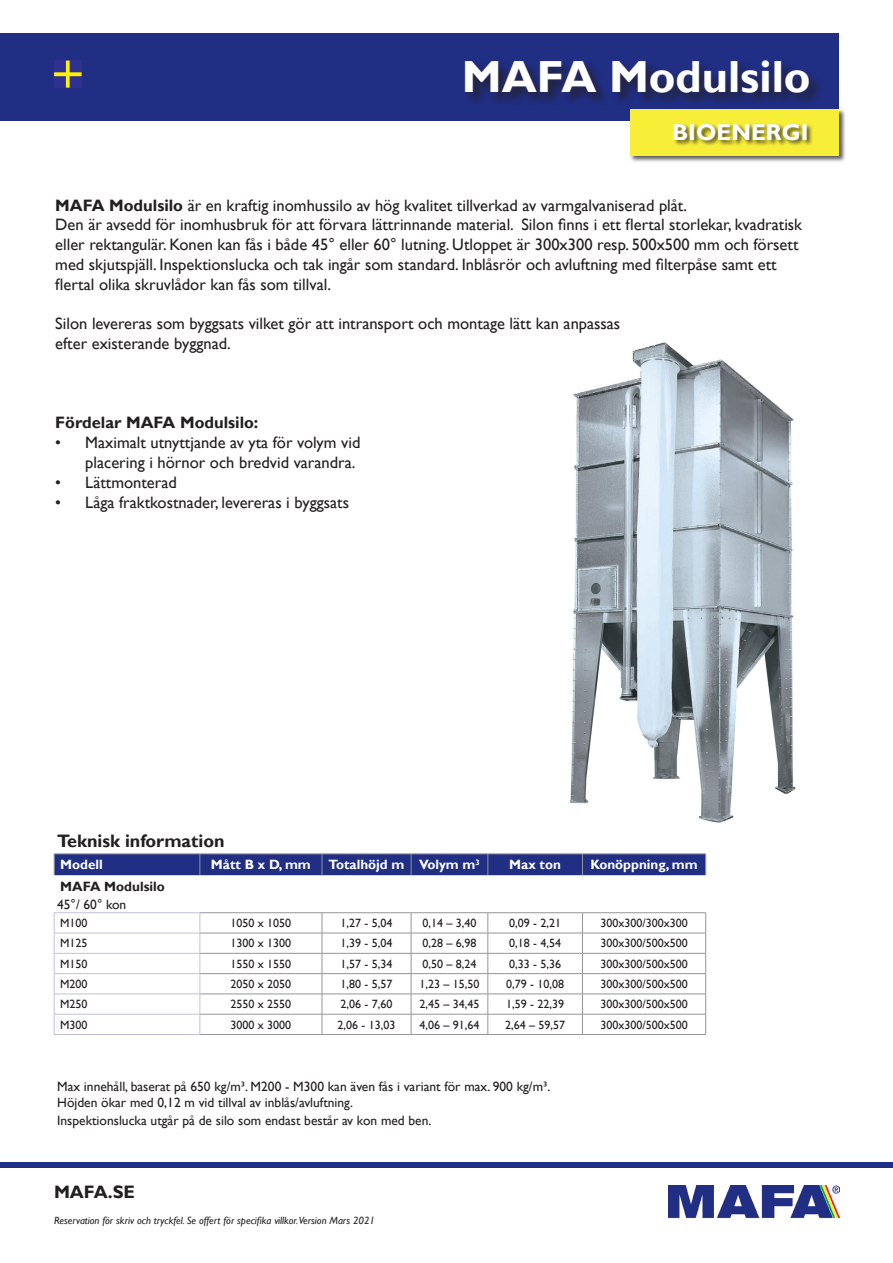
<style>
.page{position:relative;width:893px;height:1263px;background:#fff}
.page>*{position:absolute;margin:0;border:0;box-sizing:border-box;transform-origin:0 0}
.t1{font:700 45px "Gill Sans";color:#fff}
.t2{font:700 22.8px "Gill Sans";color:#fff}
.t3{font:700 18px "Gill Sans";color:#231f20}
.t4{font:16.5px/19.8px "Gill Sans";color:#231f20}
.t5{font:700 16.5px "Gill Sans";color:#231f20}
.t6{font:13.5px/18px "Gill Sans";color:#231f20}
.t7{font:700 13.5px "Gill Sans";color:#fff}
.t8{font:700 13.5px "Gill Sans";color:#231f20}
.t9{font:12px "Gill Sans";color:#231f20}
.t10{font:italic 10.5px "Gill Sans";color:#231f20}
.s1{font-weight:700}
</style>
<div class="page">
<div style="left:0;top:33px;width:839px;height:88px;background:#202e84"></div>
<div style="left:463px;top:60px;width:360px;height:47px;background:#231f20;opacity:.75"></div>
<div style="left:54px;top:854px;width:652px;height:21px;background:#202e84"></div>
<hr style="left:200px;top:953px;width:122px;height:1px;background:#939598">
<hr style="left:322px;top:953px;width:89px;height:1px;background:#939598">
<hr style="left:411px;top:953px;width:77px;height:1px;background:#939598">
<hr style="left:488px;top:953px;width:94px;height:1px;background:#939598">
<hr style="left:582px;top:953px;width:124px;height:1px;background:#939598">
<hr style="left:200px;top:973px;width:122px;height:1px;background:#939598">
<hr style="left:322px;top:973px;width:89px;height:1px;background:#939598">
<hr style="left:411px;top:973px;width:77px;height:1px;background:#939598">
<hr style="left:488px;top:973px;width:94px;height:1px;background:#939598">
<hr style="left:582px;top:973px;width:124px;height:1px;background:#939598">
<hr style="left:200px;top:994px;width:122px;height:1px;background:#939598">
<hr style="left:322px;top:994px;width:89px;height:1px;background:#939598">
<hr style="left:411px;top:994px;width:77px;height:1px;background:#939598">
<hr style="left:488px;top:994px;width:94px;height:1px;background:#939598">
<hr style="left:582px;top:994px;width:124px;height:1px;background:#939598">
<hr style="left:200px;top:1014px;width:122px;height:1px;background:#939598">
<hr style="left:322px;top:1014px;width:89px;height:1px;background:#939598">
<hr style="left:411px;top:1014px;width:77px;height:1px;background:#939598">
<hr style="left:488px;top:1014px;width:94px;height:1px;background:#939598">
<hr style="left:582px;top:1014px;width:124px;height:1px;background:#939598">
<hr style="left:200px;top:1034px;width:122px;height:1px;background:#939598">
<hr style="left:322px;top:1034px;width:89px;height:1px;background:#939598">
<hr style="left:411px;top:1034px;width:77px;height:1px;background:#939598">
<hr style="left:488px;top:1034px;width:94px;height:1px;background:#939598">
<hr style="left:582px;top:1034px;width:124px;height:1px;background:#939598">
<hr style="left:200px;top:912px;width:122px;height:1px;background:#939598">
<hr style="left:322px;top:912px;width:89px;height:1px;background:#939598">
<svg style="left:322px;top:913px;width:1px;height:121px"></svg>
<hr style="left:411px;top:912px;width:77px;height:1px;background:#939598">
<svg style="left:411px;top:913px;width:1px;height:121px"></svg>
<hr style="left:488px;top:912px;width:94px;height:1px;background:#939598">
<svg style="left:488px;top:913px;width:1px;height:121px"></svg>
<hr style="left:582px;top:912px;width:124px;height:1px;background:#939598">
<svg style="left:582px;top:913px;width:1px;height:121px"></svg>
<svg style="left:705px;top:913px;width:1px;height:121px"></svg>
<hr style="left:200px;top:933px;width:122px;height:1px;background:#939598">
<hr style="left:322px;top:933px;width:89px;height:1px;background:#939598">
<hr style="left:411px;top:933px;width:77px;height:1px;background:#939598">
<hr style="left:488px;top:933px;width:94px;height:1px;background:#939598">
<hr style="left:582px;top:933px;width:124px;height:1px;background:#939598">
<hr style="left:54px;top:912px;width:146px;height:1px;background:#c1c1dd">
<hr style="left:54px;top:933px;width:146px;height:1px;background:#c1c1dd">
<hr style="left:54px;top:953px;width:146px;height:1px;background:#c1c1dd">
<hr style="left:54px;top:973px;width:146px;height:1px;background:#c1c1dd">
<hr style="left:54px;top:994px;width:146px;height:1px;background:#c1c1dd">
<hr style="left:54px;top:1014px;width:146px;height:1px;background:#c1c1dd">
<svg style="left:54px;top:913px;width:1px;height:121px"></svg>
<svg style="left:200px;top:913px;width:1px;height:121px"></svg>
<hr style="left:54px;top:1034px;width:146px;height:1px;background:#c1c1dd">
<img style="left:569px;top:342px;width:227px;height:481px">
<div style="left:629px;top:108px;width:217px;height:54px;background:#231f20;opacity:.75"></div>
<div style="left:630px;top:109px;width:209px;height:46px;background:#f7ee37"></div>
<div style="left:673px;top:123px;width:140px;height:24px;background:#231f20;opacity:.75"></div>
<div style="left:0;top:1162px;width:893px;height:5px;background:#202e84"></div>
<img style="left:669px;top:1186px;width:170px;height:33px">
<svg style="left:54px;top:61px;width:28px;height:27px"></svg>
<p class="t1" style="left:462px;top:50px;width:350px">MAFA Modulsilo</p>
<p class="t2" style="left:672px;top:118px;width:138px">BIOENERGI</p>
<p class="t4" style="left:55px;top:195px;width:748px"><span class="s1">MAFA Modulsilo</span> är en kraftig inomhussilo av hög kvalitet tillverkad av varmgalvaniserad plåt.<br>Den är avsedd för inomhusbruk för att förvara lättrinnande material. Silon finns i ett flertal storlekar, kvadratisk eller rektangulär. Konen kan fås i både 45° eller 60° lutning. Utloppet är 300x300 resp. 500x500 mm och försett med skjutspjäll. Inspektionslucka och tak ingår som standard. Inblåsrör och avluftning med filterpåse samt ett flertal olika skruvlådor kan fås som tillval.</p>
<p class="t4" style="left:55px;top:314px;width:567px">Silon levereras som byggsats vilket gör att intransport och montage lätt kan anpassas</p>
<p class="t4" style="left:55px;top:334px;width:177px">efter existerande byggnad.</p>
<p class="t5" style="left:55px;top:413px;width:205px">Fördelar MAFA Modulsilo:</p>
<p class="t4" style="left:85px;top:433px;width:277px;text-indent:-30px">• Maximalt utnyttjande av yta för volym vid placering i hörnor och bredvid varandra.</p>
<p class="t4" style="left:55px;top:473px;width:123px">• Lättmonterad</p>
<p class="t4" style="left:55px;top:492px;width:295px">• Låga fraktkostnader, levereras i byggsats</p>
<p class="t3" style="left:57px;top:830px;width:169px">Teknisk information</p>
<p class="t7" style="left:60px;top:856px;width:44px">Modell</p>
<p class="t7" style="left:211px;top:856px;width:101px">Mått B x D, mm</p>
<p class="t7" style="left:329px;top:856px;width:77px">Totalhöjd m</p>
<p class="t7" style="left:419px;top:856px;width:62px">Volym m<sup>3</sup></p>
<p class="t7" style="left:509px;top:856px;width:53px">Max ton</p>
<p class="t7" style="left:590px;top:856px;width:109px">Konöppning, mm</p>
<p class="t8" style="left:60px;top:878px;width:106px">MAFA Modulsilo</p>
<p class="t9" style="left:60px;top:916px;width:29px">M100</p>
<p class="t9" style="left:231px;top:916px;width:62px">1050 x 1050</p>
<p class="t9" style="left:341px;top:916px;width:53px">1,27 - 5,04</p>
<p class="t9" style="left:422px;top:916px;width:55px">0,14 – 3,40</p>
<p class="t9" style="left:509px;top:916px;width:53px">0,09 - 2,21</p>
<p class="t9" style="left:600px;top:916px;width:89px">300x300/300x300</p>
<p class="t9" style="left:60px;top:936px;width:29px">M125</p>
<p class="t9" style="left:231px;top:936px;width:62px">1300 x 1300</p>
<p class="t9" style="left:341px;top:936px;width:53px">1,39 - 5,04</p>
<p class="t9" style="left:422px;top:936px;width:55px">0,28 – 6,98</p>
<p class="t9" style="left:509px;top:936px;width:53px">0,18 - 4,54</p>
<p class="t9" style="left:600px;top:936px;width:89px">300x300/500x500</p>
<p class="t9" style="left:60px;top:956px;width:29px">M150</p>
<p class="t9" style="left:231px;top:956px;width:62px">1550 x 1550</p>
<p class="t9" style="left:341px;top:956px;width:53px">1,57 - 5,34</p>
<p class="t9" style="left:422px;top:956px;width:55px">0,50 – 8,24</p>
<p class="t9" style="left:509px;top:956px;width:53px">0,33 - 5,36</p>
<p class="t9" style="left:600px;top:956px;width:89px">300x300/500x500</p>
<p class="t9" style="left:60px;top:977px;width:29px">M200</p>
<p class="t9" style="left:231px;top:977px;width:62px">2050 x 2050</p>
<p class="t9" style="left:341px;top:977px;width:53px">1,80 - 5,57</p>
<p class="t9" style="left:419px;top:977px;width:61px">1,23 – 15,50</p>
<p class="t9" style="left:506px;top:977px;width:59px">0,79 - 10,08</p>
<p class="t9" style="left:600px;top:977px;width:89px">300x300/500x500</p>
<p class="t9" style="left:60px;top:997px;width:29px">M250</p>
<p class="t9" style="left:231px;top:997px;width:62px">2550 x 2550</p>
<p class="t9" style="left:341px;top:997px;width:53px">2,06 - 7,60</p>
<p class="t9" style="left:419px;top:997px;width:61px">2,45 – 34,45</p>
<p class="t9" style="left:506px;top:997px;width:59px">1,59 - 22,39</p>
<p class="t9" style="left:600px;top:997px;width:89px">300x300/500x500</p>
<p class="t9" style="left:60px;top:1017px;width:29px">M300</p>
<p class="t9" style="left:231px;top:1017px;width:62px">3000 x 3000</p>
<p class="t9" style="left:338px;top:1017px;width:59px">2,06 - 13,03</p>
<p class="t9" style="left:419px;top:1017px;width:61px">4,06 – 91,64</p>
<p class="t9" style="left:505px;top:1017px;width:61px">2,64 – 59,57</p>
<p class="t9" style="left:600px;top:1017px;width:89px">300x300/500x500</p>
<p class="t6" style="left:57px;top:896px;width:71px">45°/ 60° kon</p>
<p class="t6" style="left:57px;top:1078px;width:495px">Max innehåll, baserat på 650 kg/m³. M200 - M300 kan även fås i variant för max. 900 kg/m³.</p>
<p class="t6" style="left:57px;top:1094px;width:376px">Höjden ökar med 0,12 m vid tillval av inblås/avluftning.<br>Inspektionslucka utgår på de silo som endast består av kon med ben.</p>
<p class="t3" style="left:54px;top:1181px;width:83px">MAFA.SE</p>
<p class="t10" style="left:54px;top:1214px;width:322px">Reservation för skriv och tryckfel. Se offert för specifika villkor.Version Mars 2021</p>
</div>
